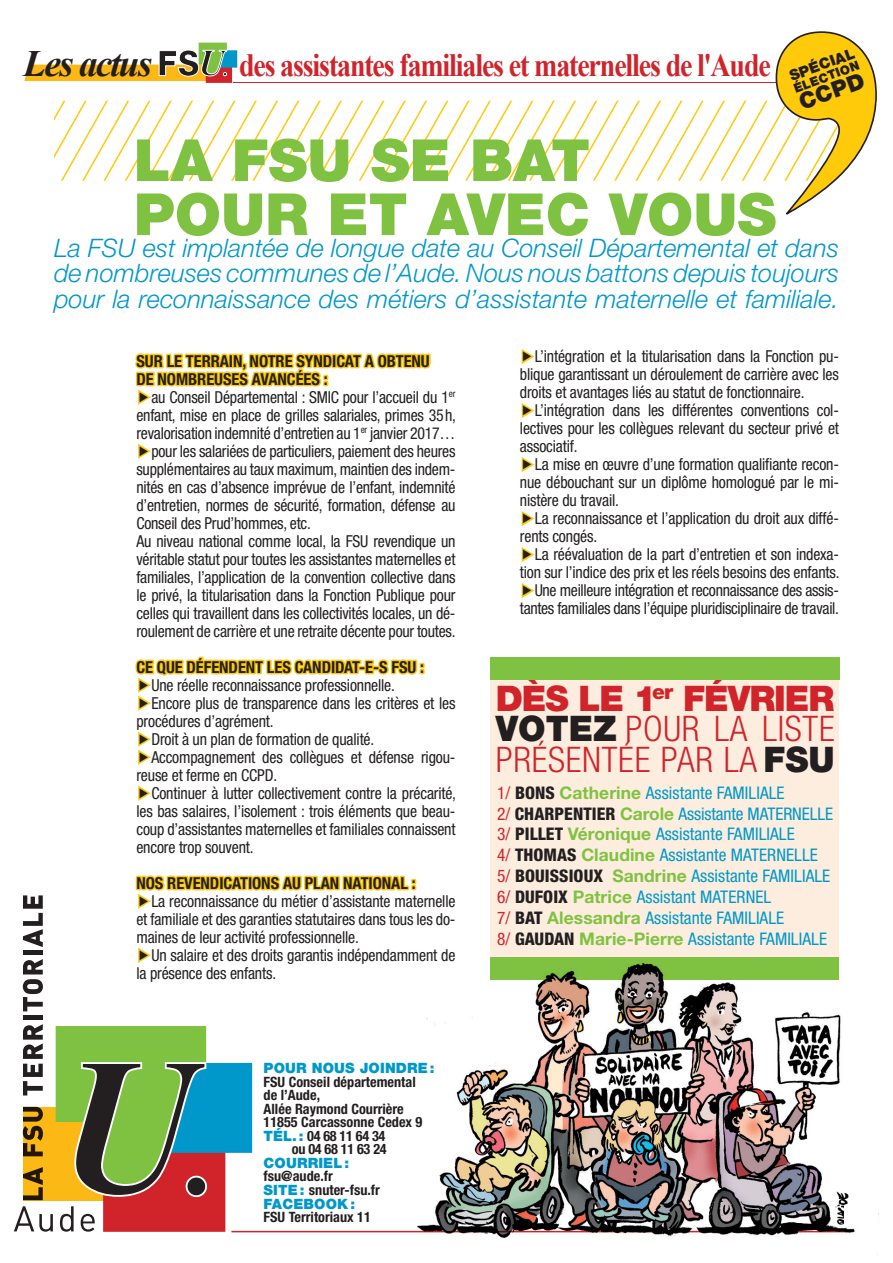
<style>
.page{position:relative;width:893px;height:1263px;background:#fff}
.page>*{position:absolute;margin:0;border:0;box-sizing:border-box;transform-origin:0 0}
.t1{font:900 58.2px/54px "Helvetica Neue LT Std";color:#7fc241}
.t2{font:italic 700 37.2px "Times New Roman";letter-spacing:-.05em;color:#231f20}
.t3{font:300 condensed 35.25px/30.5px "Helvetica Neue LT Std";letter-spacing:.02em;color:#d1232a;text-align:justify}
.t4{font:700 32.4px "Times New Roman";letter-spacing:-.04em;color:#d1232a;scale:.86 1}
.t5{font:italic 300 25.5px/25.5px "Helvetica Neue LT Std";color:#0098ca;text-align:justify}
.t6{font:900 22.35px "Helvetica Neue LT Std";color:#231f20}
.t7{font:condensed 17.4px/21px "Helvetica Neue LT Std";letter-spacing:.005em;color:#0098ca}
.t8{font:condensed 16.5px/18px "Helvetica Neue LT Std";letter-spacing:-.01em;color:#231f20;text-align:justify;scale:.96 1}
.t9{font:700 condensed 16.5px/18px "Helvetica Neue LT Std";letter-spacing:-.005em;color:#231f20}
.t10{font:900 15px "Helvetica Neue LT Std";color:#231f20}
.t11{font:700 condensed 14.25px/13.5px "Helvetica Neue LT Std";color:#231f20}
.t12{font:900 14.25px "Helvetica Neue LT Std";letter-spacing:.01em;color:#0098ca}
.t13{font:900 12.6px "Helvetica Neue LT Std";color:#231f20}
.s1{font-weight:900;font-stretch:normal;color:#0098ca}
.s2{font-weight:900;font-stretch:normal}
.s3{font-weight:900;font-stretch:normal;color:#231f20}
.s4{color:#d1232a}
.s5{font-weight:800;color:#231f20}
.s6{font-weight:700;font-stretch:normal;color:#7fc241}
</style>
<div class="page">
<svg style="left:24px;top:43px;width:213px;height:40px"></svg>
<hr style="left:233px;top:82px;width:556px;height:1px;background:#d1232a">
<div style="left:490px;top:660px;width:348px;height:319px;background:#fcedde"></div>
<hr style="left:231px;top:1231px;width:616px;height:1px;background:#d1232a">
<div style="left:23px;top:1015px;width:20px;height:5px;background:#231f20"></div>
<svg style="left:23px;top:959px;width:20px;height:52px"></svg>
<div style="left:23px;top:950px;width:20px;height:5px;background:#231f20"></div>
<svg style="left:23px;top:896px;width:20px;height:51px"></svg>
<svg style="left:14px;top:1024px;width:238px;height:208px"></svg>
<div style="left:490px;top:957px;width:349px;height:22px;background:#7fc241"></div>
<div style="left:490px;top:657px;width:349px;height:22px;background:#7fc241"></div>
<img style="left:415px;top:963px;width:464px;height:292px">
<div style="left:844px;top:1205px;width:33px;height:21px;background:#fff"></div>
<img style="left:54px;top:101px;width:721px;height:80px">
<svg style="left:775px;top:31px;width:102px;height:184px"></svg>
<svg style="left:135px;top:353px;width:296px;height:52px"></svg>
<svg style="left:138px;top:443px;width:13px;height:16px"></svg>
<svg style="left:135px;top:656px;width:290px;height:55px"></svg>
<svg style="left:138px;top:731px;width:13px;height:34px"></svg>
<svg style="left:138px;top:785px;width:13px;height:16px"></svg>
<svg style="left:135px;top:875px;width:281px;height:34px"></svg>
<svg style="left:138px;top:947px;width:13px;height:16px"></svg>
<svg style="left:521px;top:349px;width:14px;height:15px"></svg>
<svg style="left:521px;top:403px;width:14px;height:15px"></svg>
<svg style="left:521px;top:457px;width:14px;height:15px"></svg>
<svg style="left:521px;top:511px;width:14px;height:15px"></svg>
<svg style="left:521px;top:547px;width:14px;height:15px"></svg>
<svg style="left:521px;top:583px;width:14px;height:15px"></svg>
<h2 class="t2" style="left:24px;top:37px;width:130px">Les actus</h2>
<h3 class="t4" style="left:239px;top:43px;width:620px">des assistantes familiales et maternelles de l'Aude</h3>
<h1 class="t1" style="left:134px;top:133px;width:644px">LA FSU SE BAT<br>POUR ET AVEC VOUS</h1>
<p class="t10" style="left:787px;top:68px;width:70px;rotate:-20deg">SPÉCIAL</p>
<p class="t13" style="left:792px;top:81px;width:70px;rotate:-20deg">ÉLECTION</p>
<h3 class="t6" style="left:795px;top:90px;width:70px;rotate:-20deg">CCPD</h3>
<h3 class="t5" style="left:54px;top:235px;width:786px">La FSU est implantée de longue date au Conseil Départemental et dans de nombreuses communes de l’Aude. Nous nous battons depuis toujours pour la reconnaissance des métiers d’assistante maternelle et familiale.</h3>
<p class="t9" style="left:136px;top:352px;width:295px">SUR LE TERRAIN, NOTRE SYND ICAT A OBTENU<br>DE NOMBREUSES AVANCÉES :</p>
<p class="t8" style="left:151px;top:388px;width:318px">au Conseil Départemental : SMIC pour l’accueil du 1<sup>er</sup></p>
<p class="t8" style="left:136px;top:406px;width:334px">enfant, mise en place de grilles salariales, primes 35h,</p>
<p class="t8" style="left:136px;top:424px;width:334px">revalorisation indemnité d’entretien au 1<sup>er</sup> janvier 2017…</p>
<p class="t8" style="left:151px;top:442px;width:318px">pour les salariées de particuliers, paiement des heures</p>
<p class="t8" style="left:136px;top:460px;width:334px">supplémentaires au taux maximum, maintien des indem-</p>
<p class="t8" style="left:136px;top:478px;width:334px">nités en cas d’absence imprévue de l’enfant, indemnité</p>
<p class="t8" style="left:136px;top:496px;width:334px">d’entretien, normes de sécurité, formation, défense au</p>
<p class="t8" style="left:136px;top:514px;width:183px">Conseil des Prud’hommes, etc.</p>
<p class="t8" style="left:136px;top:532px;width:334px">Au niveau national comme local, la FSU revendique un</p>
<p class="t8" style="left:136px;top:550px;width:334px">véritable statut pour toutes les assistantes maternelles et</p>
<p class="t8" style="left:136px;top:568px;width:334px">familiales, l’application de la convention collective dans</p>
<p class="t8" style="left:136px;top:586px;width:334px">le privé, la titularisation dans la Fonction Publique pour</p>
<p class="t8" style="left:136px;top:604px;width:334px">celles qui travaillent dans les collectivités locales, un dé-</p>
<p class="t8" style="left:136px;top:622px;width:334px">roulement de carrière et une retraite décente pour toutes.</p>
<p class="t9" style="left:136px;top:658px;width:264px">CE QUE DÉFENDENT LES CAND IDAT-E-S FSU</p>
<p class="t9" style="left:420px;top:658px;width:5px">:</p>
<p class="t8" style="left:151px;top:676px;width:255px">Une réelle reconnaissance professionnelle.</p>
<p class="t8" style="left:151px;top:694px;width:318px">Encore plus de transparence dans les critères et les</p>
<p class="t8" style="left:136px;top:712px;width:144px">procédures d’agrément.</p>
<p class="t8" style="left:151px;top:730px;width:234px">Droit à un plan de formation de qualité.</p>
<p class="t8" style="left:151px;top:748px;width:318px">Accompagnement des collègues et défense rigou-</p>
<p class="t8" style="left:136px;top:766px;width:148px">reuse et ferme en CCPD.</p>
<p class="t8" style="left:151px;top:784px;width:319px">Continuer à lutter collectivement contre la précarité,</p>
<p class="t8" style="left:136px;top:802px;width:334px">les bas salaires, l’isolement : trois éléments que beau-</p>
<p class="t8" style="left:136px;top:820px;width:334px">coup d’assistantes maternelles et familiales connaissent</p>
<p class="t8" style="left:136px;top:838px;width:124px">encore trop souvent.</p>
<p class="t9" style="left:136px;top:874px;width:281px">NOS REVEND ICATIONS AU PLAN NATIONAL :</p>
<p class="t8" style="left:136px;top:892px;width:334px;text-indent:15px">La reconnaissance du métier d’assistante maternelle et familiale et des garanties statutaires dans tous les do&shy;maines de leur activité professionnelle.</p>
<p class="t8" style="left:136px;top:946px;width:334px;text-indent:15px">Un salaire et des droits garantis indépendamment de la présence des enfants.</p>
<p class="t12" style="left:264px;top:1059px;width:173px">POUR NOUS JOINDRE :</p>
<p class="t11" style="left:264px;top:1075px;width:8px">FSU</p>
<p class="t11" style="left:289px;top:1075px;width:129px">CONSEIL DÉPARTEMENTAL</p>
<p class="t11" style="left:264px;top:1088px;width:58px">DE L’AUDE,</p>
<p class="t11" style="left:264px;top:1102px;width:142px">ALLÉE RAYMOND COURRIÈRE</p>
<p class="t11" style="left:264px;top:1115px;width:160px">11855 CARCASSONNE CEDEX 9</p>
<p class="t11" style="left:264px;top:1129px;width:123px"><span class="s1">TÉL.:</span> 04 68 11 64 34</p>
<p class="t11" style="left:292px;top:1142px;width:96px">OU 04 68 11 63 24</p>
<p class="t12" style="left:264px;top:1154px;width:87px">COURRIEL:</p>
<p class="t11" style="left:264px;top:1169px;width:118px">FSU@AUDE.FR<br><span class="s1">SITE :</span> SNUTER-FSU.FR<br><span class="s1">FACEBOOK:</span></p>
<p class="t11" style="left:264px;top:1210px;width:8px">FSU</p>
<p class="t11" style="left:289px;top:1210px;width:84px">TERRITORIAUX 11</p>
<p class="t8" style="left:520px;top:347px;width:334px;text-indent:15px">L’intégration et la titularisation dans la Fonction pu&shy;blique garantissant un déroulement de carrière avec les droits et avantages liés au statut de fonctionnaire.</p>
<p class="t8" style="left:520px;top:401px;width:334px;text-indent:15px">L’intégration dans les différentes conventions col&shy;lectives pour les collègues relevant du secteur privé et associatif.</p>
<p class="t8" style="left:520px;top:455px;width:334px;text-indent:15px">La mise en œuvre d’une formation qualifiante recon&shy;nue débouchant sur un diplôme homologué par le mi&shy;nistère du travail.</p>
<p class="t8" style="left:520px;top:509px;width:334px;text-indent:15px">La reconnaissance et l’application du droit aux diffé&shy;rents congés.</p>
<p class="t8" style="left:520px;top:545px;width:334px;text-align:right">La réévaluation de la part d’entretien et son indexa&shy;tion sur l’indice des prix et les réels besoins des enfants.<br>Une meilleure intégration et reconnaissance des assis&shy;tantes familiales dans l’équipe pluridisciplinaire de travail.</p>
<h3 class="t3" style="left:496px;top:683px;width:340px"><span class="s2">DÈS LE 1</span><sup>ER</sup> <span class="s2">FÉVRIER </span><span class="s3">VOTEZ</span> POUR LA LISTE PRÉSENTÉE PAR LA <span class="s3">FSU</span></h3>
<p class="t7" style="left:497px;top:782px;width:236px"><span class="s4">1/</span> <span class="s5">BONS</span> <span class="s6">Catherine</span> Assistante Familiale<br><span class="s4">2/</span> <span class="s5">CHARPENTIE</span></p>
<p class="t7" style="left:497px;top:803px;width:305px;text-indent:109px"><span class="s5">R</span> <span class="s6">Carole</span> Assistante Maternelle <span class="s4">3/</span> <span class="s5">PILLET</span> <span class="s6">Véronique</span> Assistante Familiale<br><span class="s4">4/</span> <span class="s5">THOMAS</span> <span class="s6">Claudine</span> Assistante Maternelle <span class="s4">5/</span> <span class="s5">BOUISSIOUX</span> <span class="s6">Sandrine</span> Assistante Familiale<br><span class="s4">6/</span> <span class="s5">DUFOIX</span> <span class="s6">Patrice</span> Assistant Maternel<br><span class="s4">7/</span> <span class="s5">BAT</span> <span class="s6">Alessandra</span> Assistante Familiale<br><span class="s4">8/</span> <span class="s5">GAUDAN</span> <span class="s6">Marie-Pierre</span> Assistante Familiale</p>
</div>
